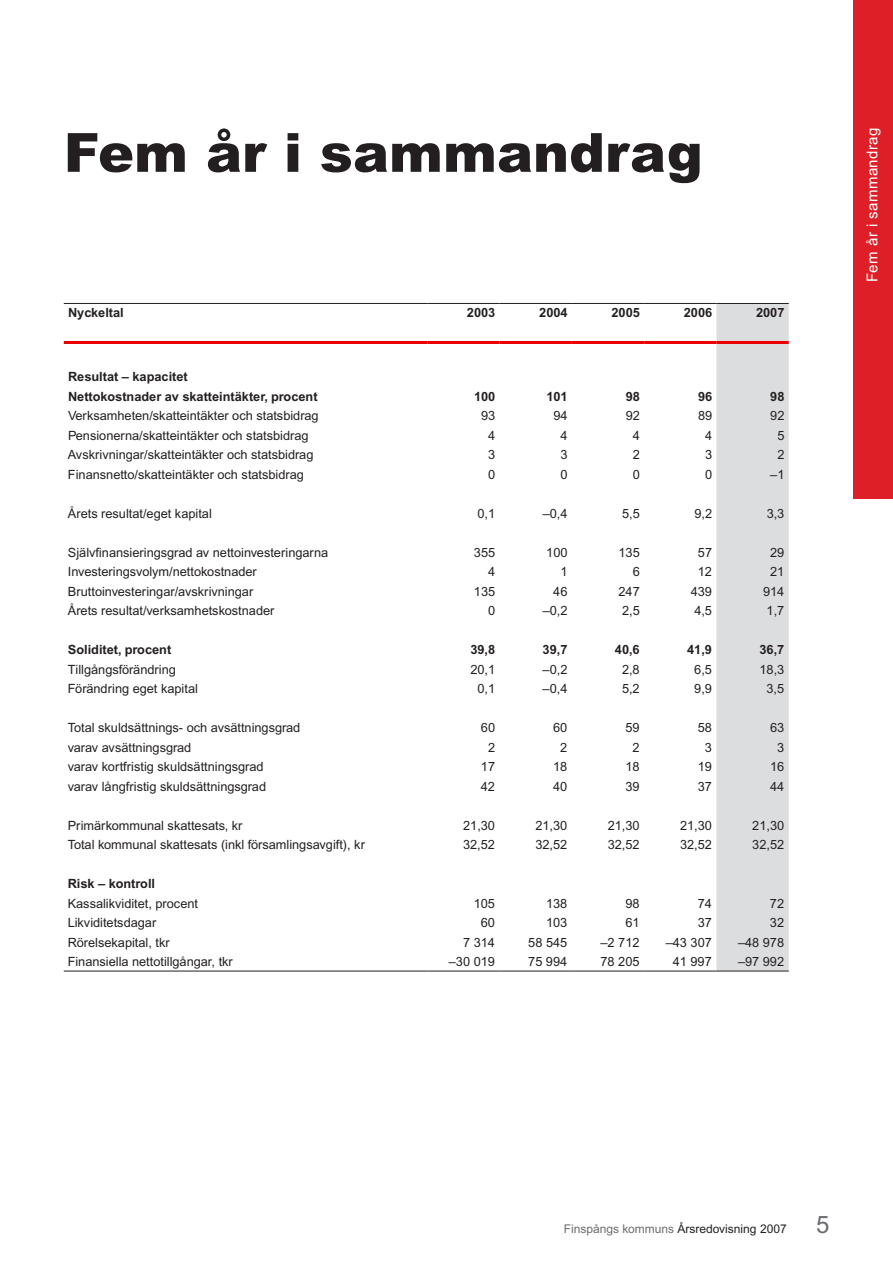
<style>
.page{position:relative;width:893px;height:1263px;background:#fff}
.page>*{position:absolute;margin:0;border:0;box-sizing:border-box;transform-origin:0 0}
.t1{font:900 54px "Arial";color:#231f20}
.t2{font:15px "Arial";letter-spacing:.03em;color:#fff}
.t3{font:12.75px "Arial";color:#231f20}
.t4{font:700 12.75px/19.5px "Arial";color:#231f20}
.t5{font:12px "Arial";color:#231f20}
.s1{color:#6c6d70}
.s2{font-size:24px;color:#6c6d70}
</style>
<div class="page">
<div style="left:853px;top:0;width:40px;height:498px;background:#df1f27"></div>
<div style="left:716px;top:304px;width:73px;height:667px;background:#dcdddf"></div>
<hr style="left:64px;top:303px;width:363px;height:1px;background:#231f20">
<hr style="left:427px;top:303px;width:73px;height:1px;background:#231f20">
<hr style="left:500px;top:303px;width:72px;height:1px;background:#231f20">
<hr style="left:572px;top:303px;width:72px;height:1px;background:#231f20">
<hr style="left:644px;top:303px;width:72px;height:1px;background:#231f20">
<hr style="left:716px;top:303px;width:73px;height:1px;background:#231f20">
<hr style="left:64px;top:341px;width:363px;height:3px;background:#eb0000">
<hr style="left:427px;top:341px;width:73px;height:3px;background:#eb0000">
<hr style="left:500px;top:341px;width:72px;height:3px;background:#eb0000">
<hr style="left:572px;top:341px;width:72px;height:3px;background:#eb0000">
<hr style="left:644px;top:341px;width:72px;height:3px;background:#eb0000">
<hr style="left:716px;top:341px;width:73px;height:3px;background:#eb0000">
<hr style="left:64px;top:971px;width:363px;height:1px;background:#231f20">
<hr style="left:427px;top:971px;width:73px;height:1px;background:#231f20">
<hr style="left:500px;top:971px;width:72px;height:1px;background:#231f20">
<hr style="left:572px;top:971px;width:72px;height:1px;background:#231f20">
<hr style="left:644px;top:971px;width:72px;height:1px;background:#231f20">
<hr style="left:716px;top:971px;width:73px;height:1px;background:#231f20">
<h1 class="t1" style="left:64px;top:118px;width:640px">Fem år i sammandrag</h1>
<p class="t4" style="left:68px;top:303px;width:57px">Nyckeltal</p>
<p class="t4" style="left:467px;top:303px;width:30px">2003</p>
<p class="t4" style="left:539px;top:303px;width:30px">2004</p>
<p class="t4" style="left:612px;top:303px;width:30px">2005</p>
<p class="t4" style="left:684px;top:303px;width:30px">2006</p>
<p class="t4" style="left:756px;top:303px;width:30px">2007</p>
<p class="t4" style="left:68px;top:367px;width:251px">Resultat – kapacitet<br>Nettokostnader av skatteintäkter, procent</p>
<p class="t4" style="left:474px;top:386px;width:23px">100</p>
<p class="t4" style="left:546px;top:386px;width:23px">101</p>
<p class="t4" style="left:626px;top:386px;width:16px">98</p>
<p class="t4" style="left:698px;top:386px;width:16px">96</p>
<p class="t4" style="left:770px;top:386px;width:16px">98</p>
<p class="t3" style="left:68px;top:408px;width:252px">Verksamheten/skatteintäkter och statsbidrag</p>
<p class="t3" style="left:481px;top:408px;width:16px">93</p>
<p class="t3" style="left:553px;top:408px;width:16px">94</p>
<p class="t3" style="left:626px;top:408px;width:16px">92</p>
<p class="t3" style="left:698px;top:408px;width:16px">89</p>
<p class="t3" style="left:770px;top:408px;width:16px">92</p>
<p class="t3" style="left:68px;top:428px;width:242px">Pensionerna/skatteintäkter och statsbidrag</p>
<p class="t3" style="left:488px;top:428px;width:9px">4</p>
<p class="t3" style="left:560px;top:428px;width:9px">4</p>
<p class="t3" style="left:633px;top:428px;width:9px">4</p>
<p class="t3" style="left:705px;top:428px;width:9px">4</p>
<p class="t3" style="left:777px;top:428px;width:9px">5</p>
<p class="t3" style="left:68px;top:447px;width:247px">Avskrivningar/skatteintäkter och statsbidrag</p>
<p class="t3" style="left:488px;top:447px;width:9px">3</p>
<p class="t3" style="left:560px;top:447px;width:9px">3</p>
<p class="t3" style="left:633px;top:447px;width:9px">2</p>
<p class="t3" style="left:705px;top:447px;width:9px">3</p>
<p class="t3" style="left:777px;top:447px;width:9px">2</p>
<p class="t3" style="left:68px;top:467px;width:237px">Finansnetto/skatteintäkter och statsbidrag</p>
<p class="t3" style="left:488px;top:467px;width:9px">0</p>
<p class="t3" style="left:560px;top:467px;width:9px">0</p>
<p class="t3" style="left:633px;top:467px;width:9px">0</p>
<p class="t3" style="left:705px;top:467px;width:9px">0</p>
<p class="t3" style="left:770px;top:467px;width:16px">–1</p>
<p class="t3" style="left:68px;top:506px;width:145px">Årets resultat/eget kapital</p>
<p class="t3" style="left:477px;top:506px;width:19px">0,1</p>
<p class="t3" style="left:543px;top:506px;width:26px">–0,4</p>
<p class="t3" style="left:622px;top:506px;width:19px">5,5</p>
<p class="t3" style="left:694px;top:506px;width:19px">9,2</p>
<p class="t3" style="left:767px;top:506px;width:19px">3,3</p>
<p class="t3" style="left:68px;top:545px;width:262px">Självfinansieringsgrad av nettoinvesteringarna</p>
<p class="t3" style="left:474px;top:545px;width:23px">355</p>
<p class="t3" style="left:546px;top:545px;width:23px">100</p>
<p class="t3" style="left:618px;top:545px;width:23px">135</p>
<p class="t3" style="left:698px;top:545px;width:16px">57</p>
<p class="t3" style="left:770px;top:545px;width:16px">29</p>
<p class="t3" style="left:68px;top:564px;width:190px">Investeringsvolym/nettokostnader</p>
<p class="t3" style="left:488px;top:564px;width:9px">4</p>
<p class="t3" style="left:560px;top:564px;width:9px">1</p>
<p class="t3" style="left:633px;top:564px;width:9px">6</p>
<p class="t3" style="left:698px;top:564px;width:16px">12</p>
<p class="t3" style="left:770px;top:564px;width:16px">21</p>
<p class="t3" style="left:68px;top:584px;width:187px">Bruttoinvesteringar/avskrivningar</p>
<p class="t3" style="left:474px;top:584px;width:23px">135</p>
<p class="t3" style="left:553px;top:584px;width:16px">46</p>
<p class="t3" style="left:618px;top:584px;width:23px">247</p>
<p class="t3" style="left:691px;top:584px;width:23px">439</p>
<p class="t3" style="left:763px;top:584px;width:23px">914</p>
<p class="t3" style="left:68px;top:603px;width:208px">Årets resultat/verksamhetskostnader</p>
<p class="t3" style="left:488px;top:603px;width:9px">0</p>
<p class="t3" style="left:543px;top:603px;width:26px">–0,2</p>
<p class="t3" style="left:622px;top:603px;width:19px">2,5</p>
<p class="t3" style="left:694px;top:603px;width:19px">4,5</p>
<p class="t3" style="left:767px;top:603px;width:19px">1,7</p>
<p class="t4" style="left:68px;top:640px;width:105px">Soliditet, procent</p>
<p class="t4" style="left:470px;top:640px;width:26px">39,8</p>
<p class="t4" style="left:543px;top:640px;width:26px">39,7</p>
<p class="t4" style="left:615px;top:640px;width:26px">40,6</p>
<p class="t4" style="left:687px;top:640px;width:26px">41,9</p>
<p class="t4" style="left:759px;top:640px;width:26px">36,7</p>
<p class="t3" style="left:68px;top:662px;width:110px">Tillgångsförändring</p>
<p class="t3" style="left:470px;top:662px;width:26px">20,1</p>
<p class="t3" style="left:543px;top:662px;width:26px">–0,2</p>
<p class="t3" style="left:622px;top:662px;width:19px">2,8</p>
<p class="t3" style="left:694px;top:662px;width:19px">6,5</p>
<p class="t3" style="left:759px;top:662px;width:26px">18,3</p>
<p class="t3" style="left:68px;top:681px;width:132px">Förändring eget kapital</p>
<p class="t3" style="left:477px;top:681px;width:19px">0,1</p>
<p class="t3" style="left:543px;top:681px;width:26px">–0,4</p>
<p class="t3" style="left:622px;top:681px;width:19px">5,2</p>
<p class="t3" style="left:694px;top:681px;width:19px">9,9</p>
<p class="t3" style="left:767px;top:681px;width:19px">3,5</p>
<p class="t3" style="left:68px;top:720px;width:234px">Total skuldsättnings- och avsättningsgrad</p>
<p class="t3" style="left:481px;top:720px;width:16px">60</p>
<p class="t3" style="left:553px;top:720px;width:16px">60</p>
<p class="t3" style="left:625px;top:720px;width:16px">59</p>
<p class="t3" style="left:698px;top:720px;width:16px">58</p>
<p class="t3" style="left:770px;top:720px;width:16px">63</p>
<p class="t3" style="left:68px;top:740px;width:125px">varav avsättningsgrad</p>
<p class="t3" style="left:488px;top:740px;width:9px">2</p>
<p class="t3" style="left:560px;top:740px;width:9px">2</p>
<p class="t3" style="left:633px;top:740px;width:9px">2</p>
<p class="t3" style="left:705px;top:740px;width:9px">3</p>
<p class="t3" style="left:777px;top:740px;width:9px">3</p>
<p class="t3" style="left:68px;top:759px;width:197px">varav kortfristig skuldsättningsgrad</p>
<p class="t3" style="left:481px;top:759px;width:16px">17</p>
<p class="t3" style="left:553px;top:759px;width:16px">18</p>
<p class="t3" style="left:625px;top:759px;width:16px">18</p>
<p class="t3" style="left:698px;top:759px;width:16px">19</p>
<p class="t3" style="left:770px;top:759px;width:16px">16</p>
<p class="t3" style="left:68px;top:779px;width:200px">varav långfristig skuldsättningsgrad</p>
<p class="t3" style="left:481px;top:779px;width:16px">42</p>
<p class="t3" style="left:553px;top:779px;width:16px">40</p>
<p class="t3" style="left:625px;top:779px;width:16px">39</p>
<p class="t3" style="left:698px;top:779px;width:16px">37</p>
<p class="t3" style="left:770px;top:779px;width:16px">44</p>
<p class="t3" style="left:68px;top:818px;width:176px">Primärkommunal skattesats, kr</p>
<p class="t3" style="left:463px;top:818px;width:33px">21,30</p>
<p class="t3" style="left:535px;top:818px;width:33px">21,30</p>
<p class="t3" style="left:608px;top:818px;width:33px">21,30</p>
<p class="t3" style="left:680px;top:818px;width:33px">21,30</p>
<p class="t3" style="left:752px;top:818px;width:33px">21,30</p>
<p class="t3" style="left:68px;top:837px;width:299px">Total kommunal skattesats (inkl församlingsavgift), kr</p>
<p class="t3" style="left:463px;top:837px;width:33px">32,52</p>
<p class="t3" style="left:535px;top:837px;width:33px">32,52</p>
<p class="t3" style="left:608px;top:837px;width:33px">32,52</p>
<p class="t3" style="left:680px;top:837px;width:33px">32,52</p>
<p class="t3" style="left:752px;top:837px;width:33px">32,52</p>
<p class="t4" style="left:68px;top:874px;width:89px">Risk – kontroll</p>
<p class="t3" style="left:68px;top:896px;width:132px">Kassalikviditet, procent</p>
<p class="t3" style="left:474px;top:896px;width:23px">105</p>
<p class="t3" style="left:546px;top:896px;width:23px">138</p>
<p class="t3" style="left:625px;top:896px;width:16px">98</p>
<p class="t3" style="left:698px;top:896px;width:16px">74</p>
<p class="t3" style="left:770px;top:896px;width:16px">72</p>
<p class="t3" style="left:68px;top:915px;width:90px">Likviditetsdagar</p>
<p class="t3" style="left:481px;top:915px;width:16px">60</p>
<p class="t3" style="left:546px;top:915px;width:23px">103</p>
<p class="t3" style="left:625px;top:915px;width:16px">61</p>
<p class="t3" style="left:698px;top:915px;width:16px">37</p>
<p class="t3" style="left:770px;top:915px;width:16px">32</p>
<p class="t3" style="left:68px;top:935px;width:104px">Rörelsekapital, tkr</p>
<p class="t3" style="left:463px;top:935px;width:33px">7 314</p>
<p class="t3" style="left:528px;top:935px;width:40px">58 545</p>
<p class="t3" style="left:601px;top:935px;width:40px">–2 712</p>
<p class="t3" style="left:666px;top:935px;width:48px">–43 307</p>
<p class="t3" style="left:738px;top:935px;width:48px">–48 978</p>
<p class="t3" style="left:68px;top:954px;width:167px">Finansiella nettotillgångar, tkr</p>
<p class="t3" style="left:449px;top:954px;width:48px">–30 019</p>
<p class="t3" style="left:528px;top:954px;width:40px">75 994</p>
<p class="t3" style="left:600px;top:954px;width:40px">78 205</p>
<p class="t3" style="left:673px;top:954px;width:40px">41 997</p>
<p class="t3" style="left:738px;top:954px;width:48px">–97 992</p>
<p class="t2" style="left:864px;top:282px;width:156px;rotate:-90deg">Fem år i sammandrag</p>
<p class="t5" style="left:564px;top:1221px;width:267px"><span class="s1">Finspångs kommuns</span> Årsredovisning 2007 <span class="s2">5</span></p>
</div>
